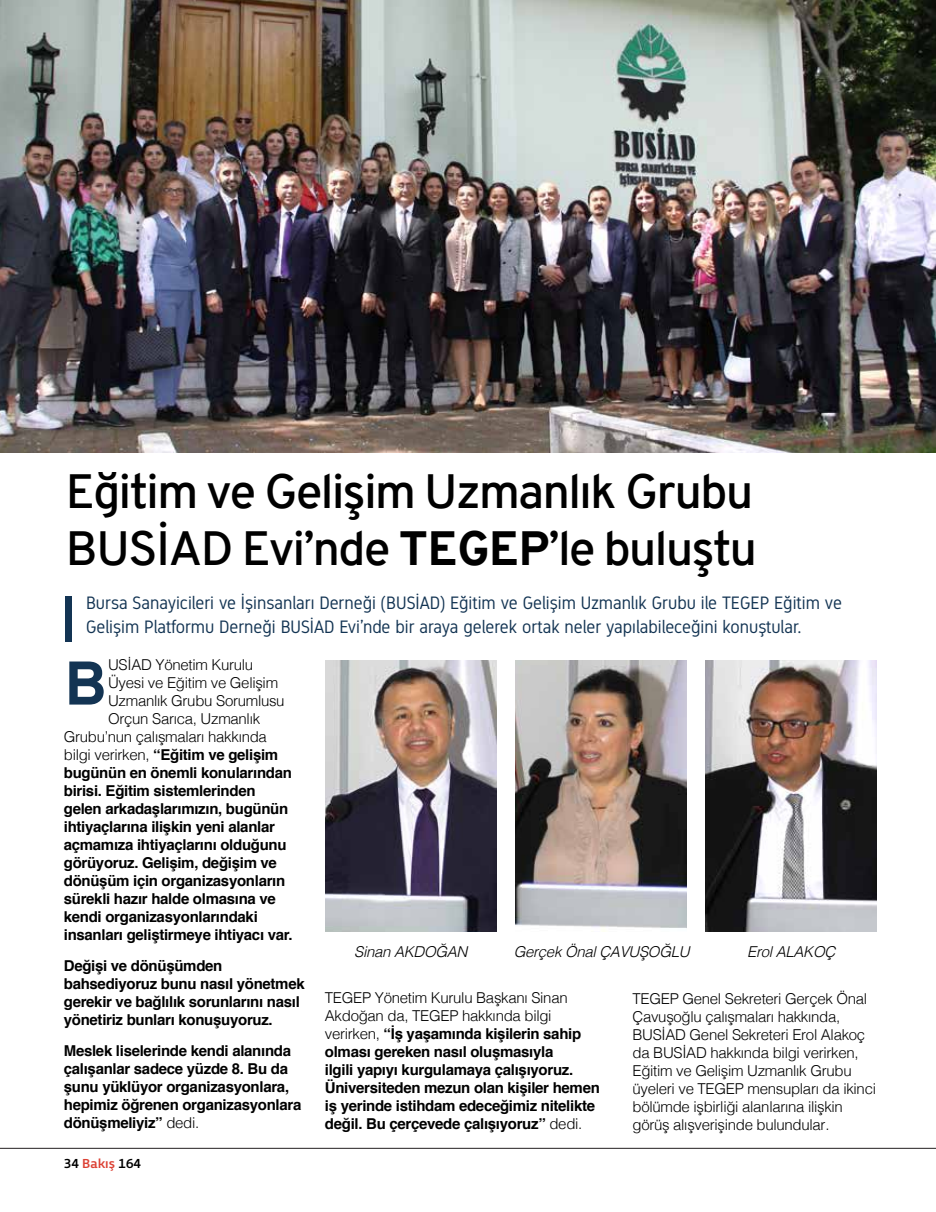
<style>
.page{position:relative;width:936px;height:1212px;background:#fff}
.page>*{position:absolute;margin:0;border:0;box-sizing:border-box;transform-origin:0 0}
.t1{font:700 61.5px "Overpass";color:#133453}
.t2{font:48px/57.6px "Overpass";letter-spacing:-.03em;color:#000}
.t3{font:18px/24px "Gidole";color:#133453}
.t4{font:700 15px/18px "Helvetica";letter-spacing:-.02em;color:#000}
.t5{font:300 15px/18px "Helvetica";letter-spacing:-.02em;color:#000}
.t6{font:italic 300 15px "Helvetica";letter-spacing:-.02em;color:#000}
.t7{font:13.5px "Priva Three Pro";color:#000}
.s1{font-weight:700}
.s2{font-weight:300}
.s3{color:#dc4134}
</style>
<div class="page">
<hr style="left:0;top:1148px;width:935px;height:1px;background:#231f20">
<div style="left:66px;top:596px;width:6px;height:45px;background:#133453"></div>
<img style="left:0;top:0;width:935px;height:452px">
<img style="left:325px;top:660px;width:171px;height:272px">
<img style="left:515px;top:660px;width:171px;height:272px">
<img style="left:705px;top:660px;width:171px;height:272px">
<h2 class="t2" style="left:66px;top:462px;width:692px">Eğitim ve Gelişim Uzmanlık Grubu<br>BUSİAD Evi’nde <span class="s1">TEGEP</span>’le buluştu</h2>
<p class="t3" style="left:86px;top:591px;width:757px">Bursa Sanayicileri ve İşinsanları Derneği (BUSİAD) Eğitim ve Gelişim Uzmanlık Grubu ile TEGEP Eğitim ve<br>Gelişim Platformu Derneği BUSİAD Evi’nde bir araya gelerek ortak neler yapılabileceğini konuştular.</p>
<p class="t5" style="left:108px;top:655px;width:147px">USİAD Yönetim Kurulu</p>
<p class="t5" style="left:108px;top:673px;width:172px">Üyesi ve Eğitim ve Gelişim</p>
<p class="t5" style="left:108px;top:691px;width:178px">Uzmanlık Grubu Sorumlusu</p>
<p class="t5" style="left:108px;top:709px;width:154px">Orçun Sarıca, Uzmanlık</p>
<p class="t5" style="left:64px;top:727px;width:205px">Grubu’nun çalışmaları hakkında</p>
<p class="t4" style="left:64px;top:746px;width:216px"><span class="s2">bilgi verirken,</span> “Eğitim ve gelişim</p>
<p class="t4" style="left:64px;top:764px;width:229px">bugünün en önemli konularından</p>
<p class="t4" style="left:64px;top:782px;width:193px">birisi. Eğitim sistemlerinden</p>
<p class="t4" style="left:64px;top:800px;width:226px">gelen arkadaşlarımızın, bugünün</p>
<p class="t4" style="left:64px;top:818px;width:213px">ihtiyaçlarına ilişkin yeni alanlar</p>
<p class="t4" style="left:64px;top:836px;width:224px">açmamıza ihtiyaçlarını olduğunu</p>
<p class="t4" style="left:64px;top:854px;width:215px">görüyoruz. Gelişim, değişim ve</p>
<p class="t4" style="left:64px;top:872px;width:223px">dönüşüm için organizasyonların</p>
<p class="t4" style="left:64px;top:890px;width:213px">sürekli hazır halde olmasına ve</p>
<p class="t4" style="left:64px;top:908px;width:195px">kendi organizasyonlarındaki</p>
<p class="t4" style="left:64px;top:926px;width:230px">insanları geliştirmeye ihtiyacı var.</p>
<p class="t4" style="left:64px;top:957px;width:242px">Değişi ve dönüşümden bahsediyoruz bunu nasıl yönetmek gerekir ve bağlılık sorunlarını nasıl yönetiriz bunları konuşuyoruz.</p>
<p class="t4" style="left:64px;top:1042px;width:239px">Meslek liselerinde kendi alanında çalışanlar sadece yüzde 8. Bu da şunu yüklüyor organizasyonlara, hepimiz öğrenen organizasyonlara dönüşmeliyiz” <span class="s2">dedi.</span></p>
<h1 class="t1" style="left:64px;top:645px;width:45px">B</h1>
<p class="t7" style="left:64px;top:1154px;width:79px">34 <span class="s3">Bakış</span> 164</p>
<p class="t6" style="left:354px;top:938px;width:115px">Sinan AKDOĞAN</p>
<p class="t6" style="left:513px;top:938px;width:177px">Gerçek Önal ÇAVUŞOĞLU</p>
<p class="t6" style="left:747px;top:938px;width:89px">Erol ALAKOÇ</p>
<p class="t4" style="left:325px;top:988px;width:276px"><span class="s2">TEGEP Yönetim Kurulu Başkanı Sinan Akdoğan da, TEGEP hakkında bilgi verirken,</span> “İş yaşamında kişilerin sahip olması gereken nasıl oluşmasıyla<br>ilgili yapıyı kurgulamaya çalışıyoruz.<br>Üniversiteden mezun olan kişiler hemen iş yerinde istihdam edeceğimiz nitelikte değil. Bu çerçevede çalışıyoruz” <span class="s2">dedi.</span></p>
<p class="t5" style="left:632px;top:988px;width:245px">TEGEP Genel Sekreteri Gerçek Önal Çavuşoğlu çalışmaları hakkında, BUSİAD Genel Sekreteri Erol Alakoç da BUSİAD hakkında bilgi verirken, Eğitim ve Gelişim Uzmanlık Grubu üyeleri ve TEGEP mensupları da ikinci bölümde işbirliği alanlarına ilişkin görüş alışverişinde bulundular.</p>
</div>
